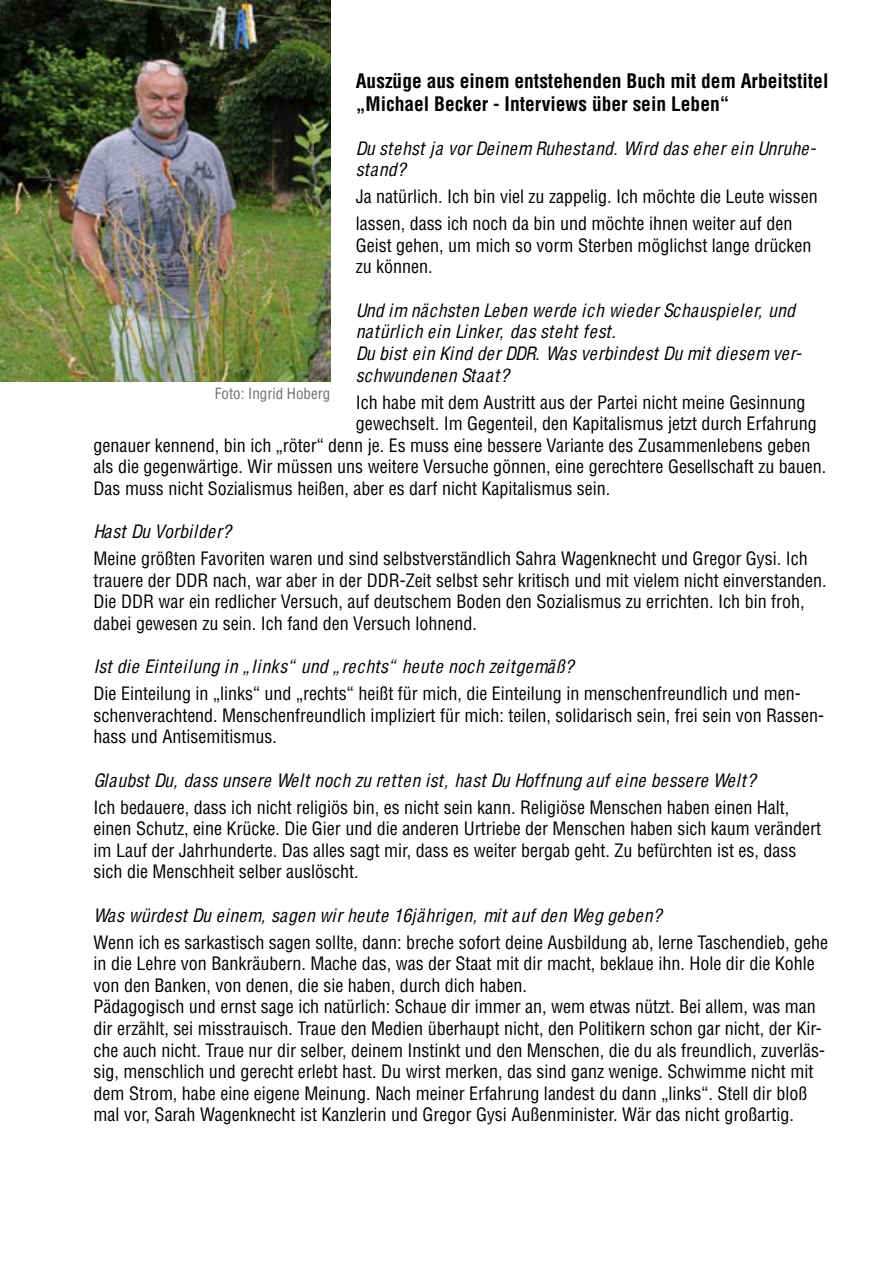
<style>
.page{position:relative;width:893px;height:1263px;background:#fff}
.page>*{position:absolute;margin:0;border:0;box-sizing:border-box;transform-origin:0 0}
.t1{font:700 19.5px/23.4px "Switzerland Condensed";color:#000}
.t2{font:18px/21.6px "Switzerland Condensed";color:#000}
.t3{font:18px/21.6px "Switzerland Condensed";color:#000}
.t4{font:15px "Switzerland Condensed";color:#6f6f6f}
</style>
<div class="page">
<img style="left:0;top:0;width:330px;height:381px">
<p class="t1" style="left:356px;top:69px;width:474px">Auszüge aus einem entstehenden Buch mit dem Arbeitstitel „Michael Becker - Interviews über sein Leben“</p>
<p class="t3" style="left:356px;top:137px;width:462px">Du stehst ja vor Deinem Ruhestand. Wird das eher ein Unruhe&shy;stand?</p>
<p class="t2" style="left:356px;top:183px;width:464px;line-height:27px">Ja natürlich. Ich bin viel zu zappelig. Ich möchte die Leute wissen lassen, dass ich noch da bin und möchte ihnen weiter auf den</p>
<p class="t2" style="left:356px;top:234px;width:457px">Geist gehen, um mich so vorm Sterben möglichst lange drücken zu können.</p>
<p class="t3" style="left:356px;top:299px;width:441px">Und im nächsten Leben werde ich wieder Schauspieler, und natürlich ein Linker, das steht fest.</p>
<p class="t3" style="left:356px;top:342px;width:447px">Du bist ein Kind der DDR. Was verbindest Du mit diesem ver&shy;schwundenen Staat?</p>
<p class="t2" style="left:356px;top:391px;width:451px">Ich habe mit dem Austritt aus der Partei nicht meine Gesinnung</p>
<p class="t2" style="left:356px;top:412px;width:463px">gewechselt. Im Gegenteil, den Kapitalismus jetzt durch Erfahrung</p>
<p class="t2" style="left:94px;top:434px;width:718px">genauer kennend, bin ich „röter“ denn je. Es muss eine bessere Variante des Zusammenlebens geben</p>
<p class="t2" style="left:94px;top:456px;width:734px">als die gegenwärtige. Wir müssen uns weitere Versuche gönnen, eine gerechtere Gesellschaft zu bauen.</p>
<p class="t2" style="left:94px;top:477px;width:518px">Das muss nicht Sozialismus heißen, aber es darf nicht Kapitalismus sein.</p>
<p class="t3" style="left:94px;top:520px;width:139px">Hast Du Vorbilder?</p>
<p class="t2" style="left:94px;top:547px;width:735px">Meine größten Favoriten waren und sind selbstverständlich Sahra Wagenknecht und Gregor Gysi. Ich trauere der DDR nach, war aber in der DDR-Zeit selbst sehr kritisch und mit vielem nicht einverstanden.<br>Die DDR war ein redlicher Versuch, auf deutschem Boden den Sozialismus zu errichten. Ich bin froh, dabei gewesen zu sein. Ich fand den Versuch lohnend.</p>
<p class="t3" style="left:94px;top:655px;width:482px">Ist die Einteilung in „links“ und „rechts“ heute noch zeitgemäß?</p>
<p class="t2" style="left:94px;top:682px;width:732px">Die Einteilung in „links“ und „rechts“ heißt für mich, die Einteilung in menschenfreundlich und men&shy;schenverachtend. Menschenfreundlich impliziert für mich: teilen, solidarisch sein, frei sein von Rassen&shy;hass und Antisemitismus.</p>
<p class="t3" style="left:94px;top:769px;width:664px">Glaubst Du, dass unsere Welt noch zu retten ist, hast Du Hoffnung auf eine bessere Welt?</p>
<p class="t2" style="left:94px;top:796px;width:729px">Ich bedauere, dass ich nicht religiös bin, es nicht sein kann. Religiöse Menschen haben einen Halt, einen Schutz, eine Krücke. Die Gier und die anderen Urtriebe der Menschen haben sich kaum verändert im Lauf der Jahrhunderte. Das alles sagt mir, dass es weiter bergab geht. Zu befürchten ist es, dass sich die Menschheit selber auslöscht.</p>
<p class="t3" style="left:94px;top:904px;width:570px">Was würdest Du einem, sagen wir heute 16jährigen, mit auf den Weg geben?</p>
<p class="t2" style="left:94px;top:931px;width:736px">Wenn ich es sarkastisch sagen sollte, dann: breche sofort deine Ausbildung ab, lerne Taschendieb, gehe in die Lehre von Bankräubern. Mache das, was der Staat mit dir macht, beklaue ihn. Hole dir die Kohle von den Banken, von denen, die sie haben, durch dich haben.</p>
<p class="t2" style="left:94px;top:996px;width:733px">Pädagogisch und ernst sage ich natürlich: Schaue dir immer an, wem etwas nützt. Bei allem, was man dir erzählt, sei misstrauisch. Traue den Medien überhaupt nicht, den Politikern schon gar nicht, der Kir&shy;che auch nicht. Traue nur dir selber, deinem Instinkt und den Menschen, die du als freundlich, zuverläs&shy;sig, menschlich und gerecht erlebt hast. Du wirst merken, das sind ganz wenige. Schwimme nicht mit dem Strom, habe eine eigene Meinung. Nach meiner Erfahrung landest du dann „links“. Stell dir bloß mal vor, Sarah Wagenknecht ist Kanzlerin und Gregor Gysi Außenminister. Wär das nicht großartig.</p>
<p class="t4" style="left:215px;top:384px;width:117px">Foto: Ingrid Hoberg</p>
</div>
